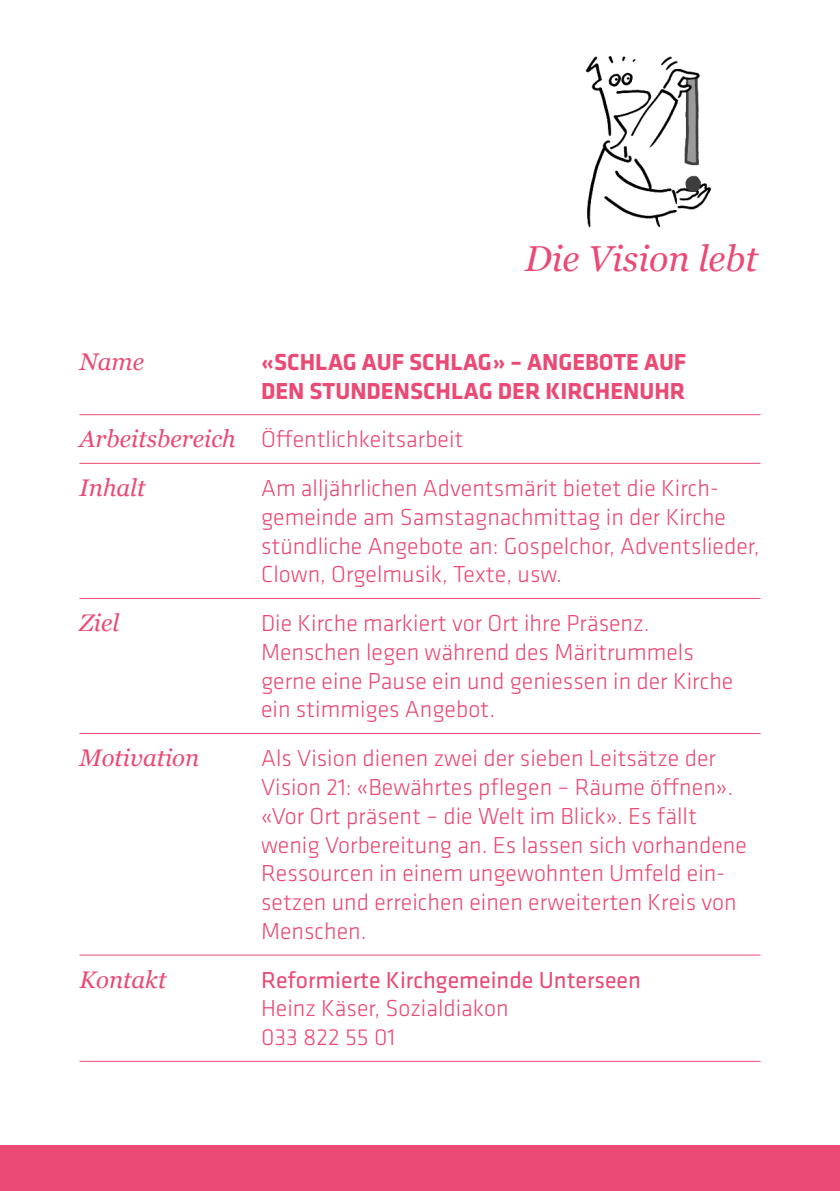
<style>
.page{position:relative;width:840px;height:1191px;background:#fff}
.page>*{position:absolute;margin:0;border:0;box-sizing:border-box;transform-origin:0 0}
.t1{font:italic 36px "Georgia";color:#ea4a74}
.t2{font:300 24px/28.8px "Klavika";color:#ea4a74}
.t3{font:700 24px/28.8px "Klavika";color:#ea4a74}
.t4{font:24px "Klavika";color:#ea4a74}
.t5{font:italic 24px "Georgia";color:#ea4a74}
.s1{font-family:"Georgia";font-weight:400;font-style:italic}
</style>
<div class="page">
<img style="left:585px;top:56px;width:127px;height:172px">
<div style="left:0;top:1145px;width:839px;height:46px;background:#ea4a74"></div>
<hr style="left:79px;top:414px;width:681px;height:1px;background:#ea4a74">
<hr style="left:79px;top:463px;width:681px;height:1px;background:#ea4a74">
<hr style="left:79px;top:598px;width:681px;height:1px;background:#ea4a74">
<hr style="left:79px;top:733px;width:681px;height:1px;background:#ea4a74">
<hr style="left:79px;top:954px;width:681px;height:1px;background:#ea4a74">
<hr style="left:79px;top:1060px;width:681px;height:1px;background:#ea4a74">
<h1 class="t1" style="left:524px;top:232px;width:235px">Die Vision lebt</h1>
<p class="t5" style="left:79px;top:344px;width:66px">Name</p>
<p class="t3" style="left:261px;top:348px;width:426px">«SCHLAG AUF SCHLAG» – ANGEBOTE AUF<br>DEN STUNDENSCHLAG DER KIRCHENUHR</p>
<p class="t2" style="left:79px;top:425px;width:385px"><span class="s1">Arbeitsbereich</span> Öffentlichkeitsarbeit</p>
<p class="t5" style="left:79px;top:470px;width:67px">Inhalt</p>
<p class="t2" style="left:261px;top:474px;width:499px">Am alljährlichen Adventsmärit bietet die Kirch&shy;gemeinde am Samstagnachmittag in der Kirche stündliche Angebote an: Gospelchor, Adventslieder, Clown, Orgelmusik, Texte, usw.</p>
<p class="t5" style="left:79px;top:605px;width:41px">Ziel</p>
<p class="t2" style="left:261px;top:609px;width:473px">Die Kirche markiert vor Ort ihre Präsenz.<br>Menschen legen während des Märitrummels gerne eine Pause ein und geniessen in der Kirche ein stimmiges Angebot.</p>
<p class="t5" style="left:79px;top:740px;width:121px">Motivation</p>
<p class="t2" style="left:261px;top:744px;width:487px">Als Vision dienen zwei der sieben Leitsätze der Vision 21: «Bewährtes pflegen – Räume öffnen». «Vor Ort präsent – die Welt im Blick». Es fällt wenig Vorbereitung an. Es lassen sich vorhandene Ressourcen in einem ungewohnten Umfeld ein&shy;setzen und erreichen einen erweiterten Kreis von Menschen.</p>
<p class="t5" style="left:79px;top:962px;width:88px">Kontakt</p>
<p class="t4" style="left:261px;top:966px;width:381px">Reformierte Kirchgemeinde Unterseen</p>
<p class="t2" style="left:261px;top:994px;width:249px">Heinz Käser, Sozialdiakon<br>033 822 55 01</p>
</div>
